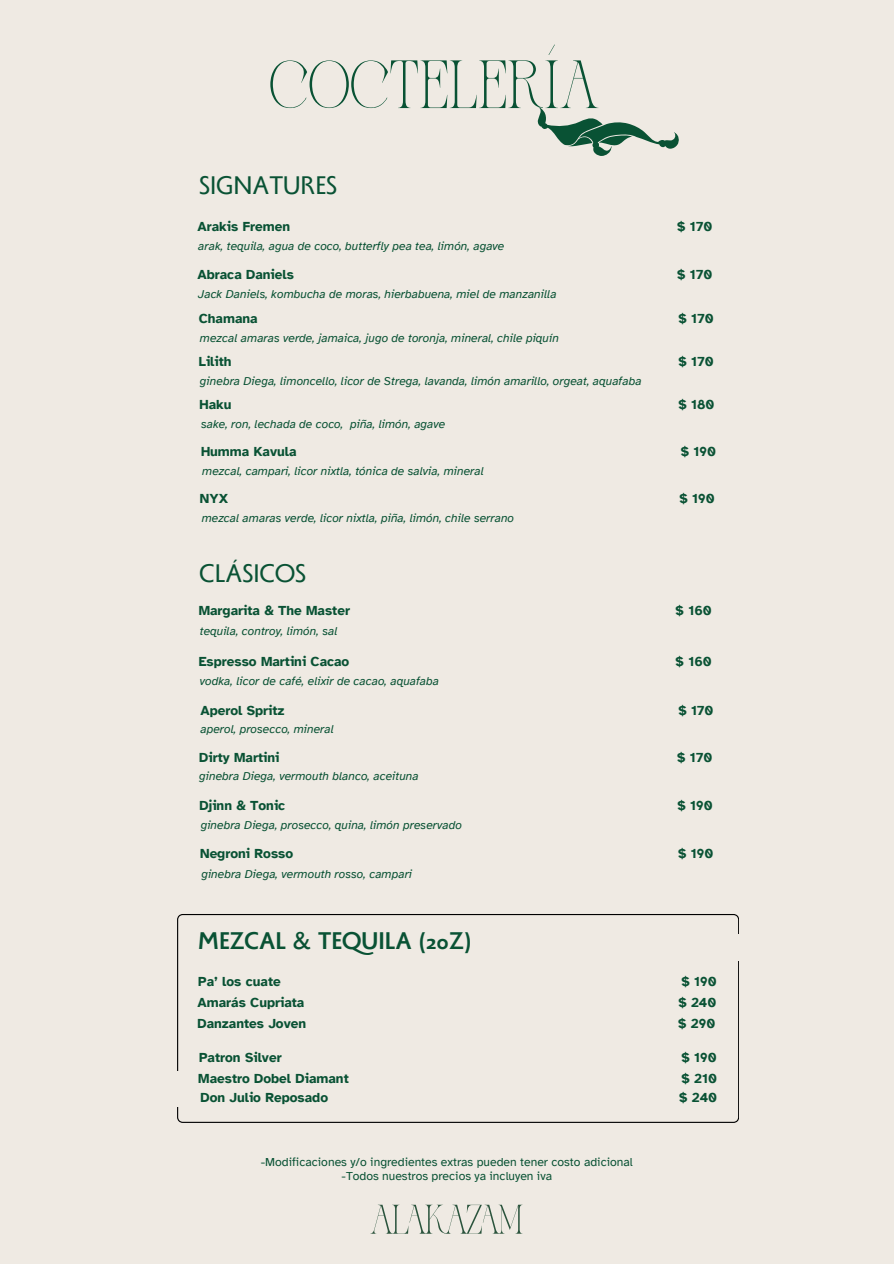
<style>
.page{position:relative;width:894px;height:1264px;background:#fff}
.page>*{position:absolute;margin:0;border:0;box-sizing:border-box;transform-origin:0 0}
.t1{font:60px "Zaslia";color:#095234}
.t2{font:28.5px "Monterchi Sans";color:#095234}
.t3{font:700 27px "Monterchi Sans";color:#095234}
.t4{font:700 13.5px "Atkinson Hyperlegible";color:#095234}
.t5{font:12.15px/14.2px "Atkinson Hyperlegible";color:#095234;text-align:center}
.t6{font:italic 12px "Atkinson Hyperlegible";color:#095234}
</style>
<div class="page">
<div style="left:0;top:0;width:893px;height:1263px;background:#efeae3"></div>
<svg style="left:372px;top:1204px;width:150px;height:29px"></svg>
<svg style="left:537px;top:107px;width:142px;height:49px"></svg>
<svg style="left:177px;top:914px;width:561px;height:208px"></svg>
<div style="left:145px;top:1070px;width:40px;height:36px;background:#efeae3"></div>
<div style="left:721px;top:934px;width:27px;height:26px;background:#efeae3"></div>
<h5 class="t1" style="left:269px;top:45px;width:332px">COCTELERÍA</h5>
<p class="t2" style="left:199px;top:171px;width:139px">SIGNATURES</p>
<h5 class="t4" style="left:197px;top:218px;width:94px">Arakis Fremen</h5>
<h5 class="t4" style="left:677px;top:218px;width:36px">$ 170</h5>
<p class="t6" style="left:198px;top:239px;width:307px">arak, tequila, agua de coco, butterfly pea tea, limón, agave</p>
<h5 class="t4" style="left:197px;top:266px;width:98px">Abraca Daniels</h5>
<h5 class="t4" style="left:677px;top:266px;width:36px">$ 170</h5>
<p class="t6" style="left:198px;top:286px;width:359px">Jack Daniels, kombucha de moras, hierbabuena, miel de manzanilla</p>
<h5 class="t4" style="left:199px;top:310px;width:60px">Chamana</h5>
<h5 class="t4" style="left:678px;top:310px;width:36px">$ 170</h5>
<p class="t6" style="left:200px;top:330px;width:360px">mezcal amaras verde, jamaica, jugo de toronja, mineral, chile piquín</p>
<h1 class="t4" style="left:199px;top:353px;width:34px">Lilith</h1>
<p class="t4" style="left:678px;top:353px;width:36px">$ 170</p>
<h3 class="t6" style="left:200px;top:374px;width:443px">ginebra Diega, limoncello, licor de Strega, lavanda, limón amarillo, orgeat, aquafaba</h3>
<h5 class="t4" style="left:199px;top:396px;width:33px">Haku</h5>
<h5 class="t4" style="left:678px;top:396px;width:37px">$ 180</h5>
<p class="t6" style="left:201px;top:417px;width:246px">sake, ron, lechada de coco, piña, limón, agave</p>
<h5 class="t4" style="left:201px;top:443px;width:97px">Humma Kavula</h5>
<h5 class="t4" style="left:680px;top:443px;width:37px">$ 190</h5>
<p class="t6" style="left:202px;top:464px;width:283px">mezcal, campari, licor nixtla, tónica de salvia, mineral</p>
<h5 class="t4" style="left:200px;top:490px;width:30px">NYX</h5>
<h5 class="t4" style="left:679px;top:490px;width:37px">$ 190</h5>
<p class="t6" style="left:202px;top:510px;width:314px">mezcal amaras verde, licor nixtla, piña, limón, chile serrano</p>
<h5 class="t2" style="left:199px;top:559px;width:108px">CLÁSICOS</h5>
<p class="t4" style="left:199px;top:602px;width:153px">Margarita &amp; The Master</p>
<h5 class="t4" style="left:675px;top:602px;width:38px">$ 160</h5>
<h5 class="t6" style="left:200px;top:623px;width:139px">tequila, controy, limón, sal</h5>
<h4 class="t4" style="left:199px;top:653px;width:152px">Espresso Martini Cacao</h4>
<h5 class="t4" style="left:675px;top:653px;width:38px">$ 160</h5>
<p class="t6" style="left:200px;top:674px;width:241px">vodka, licor de café, elixir de cacao, aquafaba</p>
<p class="t4" style="left:200px;top:702px;width:86px">Aperol Spritz</p>
<h5 class="t4" style="left:678px;top:702px;width:36px">$ 170</h5>
<h5 class="t6" style="left:200px;top:721px;width:135px">aperol, prosecco, mineral</h5>
<h2 class="t4" style="left:199px;top:749px;width:82px">Dirty Martini</h2>
<p class="t4" style="left:677px;top:749px;width:36px">$ 170</p>
<p class="t6" style="left:199px;top:768px;width:221px">ginebra Diega, vermouth blanco, aceituna</p>
<p class="t4" style="left:199px;top:796px;width:87px">Djinn &amp; Tonic</p>
<h5 class="t4" style="left:677px;top:796px;width:37px">$ 190</h5>
<h5 class="t6" style="left:201px;top:817px;width:262px">ginebra Diega, prosecco, quina, limón preservado</h5>
<h3 class="t4" style="left:200px;top:845px;width:94px">Negroni Rosso</h3>
<h5 class="t4" style="left:678px;top:845px;width:37px">$ 190</h5>
<h5 class="t6" style="left:201px;top:866px;width:212px">ginebra Diega, vermouth rosso, campari</h5>
<p class="t3" style="left:198px;top:927px;width:274px">MEZCAL &amp; TEQUILA (20Z)</p>
<h5 class="t4" style="left:198px;top:973px;width:84px">Pa’ los cuate</h5>
<h5 class="t4" style="left:681px;top:973px;width:37px">$ 190</h5>
<p class="t4" style="left:678px;top:1015px;width:38px">$ 290</p>
<p class="t4" style="left:197px;top:994px;width:108px">Amarás Cupriata</p>
<p class="t4" style="left:678px;top:994px;width:39px">$ 240</p>
<p class="t4" style="left:197px;top:1015px;width:110px">Danzantes Joven</p>
<p class="t4" style="left:199px;top:1049px;width:84px">Patron Silver</p>
<h5 class="t4" style="left:681px;top:1049px;width:37px">$ 190</h5>
<h5 class="t4" style="left:200px;top:1089px;width:129px">Don Julio Reposado</h5>
<h5 class="t4" style="left:679px;top:1089px;width:39px">$ 240</h5>
<h5 class="t4" style="left:198px;top:1070px;width:152px">Maestro Dobel Diamant</h5>
<h5 class="t4" style="left:681px;top:1070px;width:37px">$ 210</h5>
<h5 class="t5" style="left:261px;top:1154px;width:373px">-Modificaciones y/o ingredientes extras pueden tener costo adicional -Todos nuestros precios ya incluyen iva</h5>
</div>
